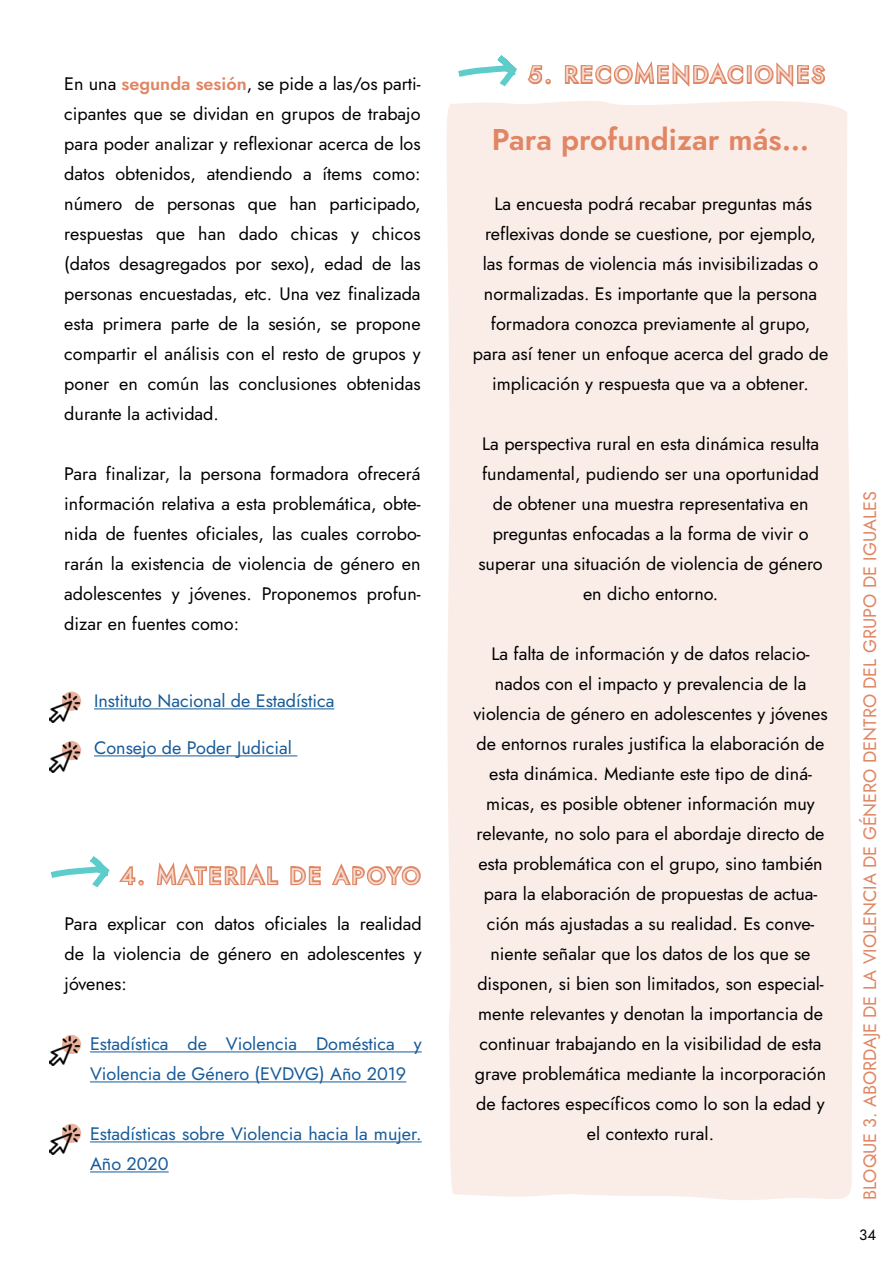
<style>
.page{position:relative;width:893px;height:1263px;background:#fff}
.page>*{position:absolute;margin:0;border:0;box-sizing:border-box;transform-origin:0 0}
.t1{font:600 30px "Jost";color:#e08664}
.t2{font:22.5px "Jost";letter-spacing:.14em;color:#f5ddd3}
.t3{font:18px/30px "Jost";color:#000;text-align:justify}
.t4{font:18px/30px "Jost";color:#165b9a}
.t5{font:18px "Jost";color:#e08664}
.t6{font:15px "Jost";color:#000}
.s1{font-weight:600;color:#e08664}
</style>
<div class="page">
<svg style="left:446px;top:101px;width:407px;height:1099px;background:#faeeea"></svg>
<svg style="left:458px;top:55px;width:93px;height:32px"></svg>
<svg style="left:564px;top:65px;width:17px;height:19px"></svg>
<div style="left:582px;top:79px;width:11px;height:5px;border:3px solid #e08664"></div>
<div style="left:582px;top:65px;width:11px;height:5px;border:3px solid #e08664"></div>
<div style="left:582px;top:72px;width:10px;height:4px;border:3px solid #e08664"></div>
<div style="left:581px;top:65px;width:4px;height:19px;border:3px solid #e08664"></div>
<svg style="left:595px;top:61px;width:60px;height:24px"></svg>
<div style="left:658px;top:79px;width:11px;height:5px;border:3px solid #e08664"></div>
<div style="left:658px;top:65px;width:11px;height:5px;border:3px solid #e08664"></div>
<div style="left:658px;top:72px;width:11px;height:4px;border:3px solid #e08664"></div>
<div style="left:657px;top:65px;width:5px;height:19px;border:3px solid #e08664"></div>
<svg style="left:672px;top:62px;width:72px;height:25px"></svg>
<div style="left:747px;top:65px;width:5px;height:19px;border:3px solid #e08664"></div>
<svg style="left:754px;top:62px;width:40px;height:25px"></svg>
<div style="left:798px;top:79px;width:11px;height:5px;border:3px solid #e08664"></div>
<div style="left:798px;top:65px;width:11px;height:5px;border:3px solid #e08664"></div>
<div style="left:798px;top:72px;width:10px;height:4px;border:3px solid #e08664"></div>
<div style="left:797px;top:65px;width:5px;height:19px;border:3px solid #e08664"></div>
<svg style="left:811px;top:65px;width:15px;height:20px"></svg>
<svg style="left:50px;top:856px;width:94px;height:32px"></svg>
<svg style="left:156px;top:862px;width:52px;height:24px"></svg>
<div style="left:210px;top:880px;width:11px;height:5px;border:3px solid #e08664"></div>
<div style="left:210px;top:866px;width:11px;height:5px;border:3px solid #e08664"></div>
<div style="left:210px;top:873px;width:11px;height:4px;border:3px solid #e08664"></div>
<div style="left:209px;top:866px;width:5px;height:19px;border:3px solid #e08664"></div>
<svg style="left:224px;top:863px;width:55px;height:23px"></svg>
<svg style="left:290px;top:866px;width:16px;height:20px"></svg>
<div style="left:310px;top:880px;width:11px;height:5px;border:3px solid #e08664"></div>
<div style="left:310px;top:866px;width:11px;height:5px;border:3px solid #e08664"></div>
<div style="left:310px;top:873px;width:10px;height:4px;border:3px solid #e08664"></div>
<div style="left:309px;top:866px;width:5px;height:19px;border:3px solid #e08664"></div>
<svg style="left:332px;top:863px;width:89px;height:23px"></svg>
<hr style="left:90px;top:1051px;width:332px;height:1px;background:#165b9a">
<hr style="left:90px;top:1081px;width:316px;height:1px;background:#165b9a">
<hr style="left:90px;top:1141px;width:332px;height:1px;background:#165b9a">
<hr style="left:90px;top:1171px;width:79px;height:1px;background:#165b9a">
<hr style="left:94px;top:708px;width:240px;height:1px;background:#165b9a">
<hr style="left:94px;top:755px;width:203px;height:1px;background:#165b9a">
<svg style="left:62px;top:741px;width:19px;height:19px"></svg>
<img style="left:50px;top:742px;width:29px;height:30px">
<svg style="left:62px;top:691px;width:19px;height:20px"></svg>
<img style="left:50px;top:693px;width:29px;height:30px">
<svg style="left:62px;top:1035px;width:19px;height:19px"></svg>
<img style="left:50px;top:1036px;width:29px;height:30px">
<svg style="left:62px;top:1124px;width:19px;height:19px"></svg>
<img style="left:50px;top:1125px;width:29px;height:30px">
<p class="t3" style="left:64px;top:69px;width:358px">En una <span class="s1">segunda sesión</span>, se pide a las/os parti&shy;cipantes que se dividan en grupos de trabajo para poder analizar y reflexionar acerca de los datos obtenidos, atendiendo a ítems como: número de personas que han participado, respuestas que han dado chicas y chicos (datos desagregados por sexo), edad de las personas encuestadas, etc. Una vez finalizada esta primera parte de la sesión, se propone compartir el análisis con el resto de grupos y poner en común las conclusiones obtenidas durante la actividad.</p>
<p class="t3" style="left:64px;top:459px;width:358px">Para finalizar, la persona formadora ofrecerá información relativa a esta problemática, obte&shy;nida de fuentes oficiales, las cuales corrobo&shy;rarán la existencia de violencia de género en adolescentes y jóvenes. Proponemos profun&shy;dizar en fuentes como:</p>
<p class="t4" style="left:94px;top:686px;width:242px">Instituto Nacional de Estadística</p>
<p class="t4" style="left:94px;top:733px;width:199px">Consejo de Poder Judicial</p>
<p class="t2" style="left:121px;top:860px;width:300px">4. MATERIAL DE APOYO</p>
<p class="t3" style="left:65px;top:909px;width:359px">Para explicar con datos oficiales la realidad de la violencia de género en adolescentes y jóvenes:</p>
<p class="t4" style="left:90px;top:1029px;width:333px">Estadística de Violencia Doméstica y<br>Violencia de Género (EVDVG) Año 2019</p>
<p class="t4" style="left:90px;top:1119px;width:333px">Estadísticas sobre Violencia hacia la mujer.<br>Año 2020</p>
<p class="t2" style="left:529px;top:59px;width:297px">5. RECOMENDACIONES</p>
<h1 class="t1" style="left:492px;top:119px;width:319px">Para profundizar más…</h1>
<p class="t3" style="left:473px;top:189px;width:357px;text-align:center">La encuesta podrá recabar preguntas más reflexivas donde se cuestione, por ejemplo,<br>las formas de violencia más invisibilizadas o normalizadas. Es importante que la persona formadora conozca previamente al grupo, para así tener un enfoque acerca del grado de implicación y respuesta que va a obtener.</p>
<p class="t3" style="left:478px;top:429px;width:346px;text-align:center">La perspectiva rural en esta dinámica resulta fundamental, pudiendo ser una oportunidad de obtener una muestra representativa en preguntas enfocadas a la forma de vivir o superar una situación de violencia de género en dicho entorno.</p>
<p class="t3" style="left:473px;top:639px;width:356px;text-align:center">La falta de información y de datos relacio&shy;nados con el impacto y prevalencia de la violencia de género en adolescentes y jóvenes de entornos rurales justifica la elaboración de esta dinámica. Mediante este tipo de diná&shy;micas, es posible obtener información muy relevante, no solo para el abordaje directo de esta problemática con el grupo, sino también para la elaboración de propuestas de actua&shy;ción más ajustadas a su realidad. Es conve&shy;niente señalar que los datos de los que se disponen, si bien son limitados, son especial&shy;mente relevantes y denotan la importancia de continuar trabajando en la visibilidad de esta grave problemática mediante la incorporación de factores específicos como lo son la edad y el contexto rural.</p>
<p class="t5" style="left:858px;top:1200px;width:710px;rotate:-90deg">BLOQUE 3. ABORDAJE DE LA VIOLENCIA DE GÉNERO DENTRO DEL GRUPO DE IGUALES</p>
<p class="t6" style="left:859px;top:1225px;width:18px">34</p>
</div>
